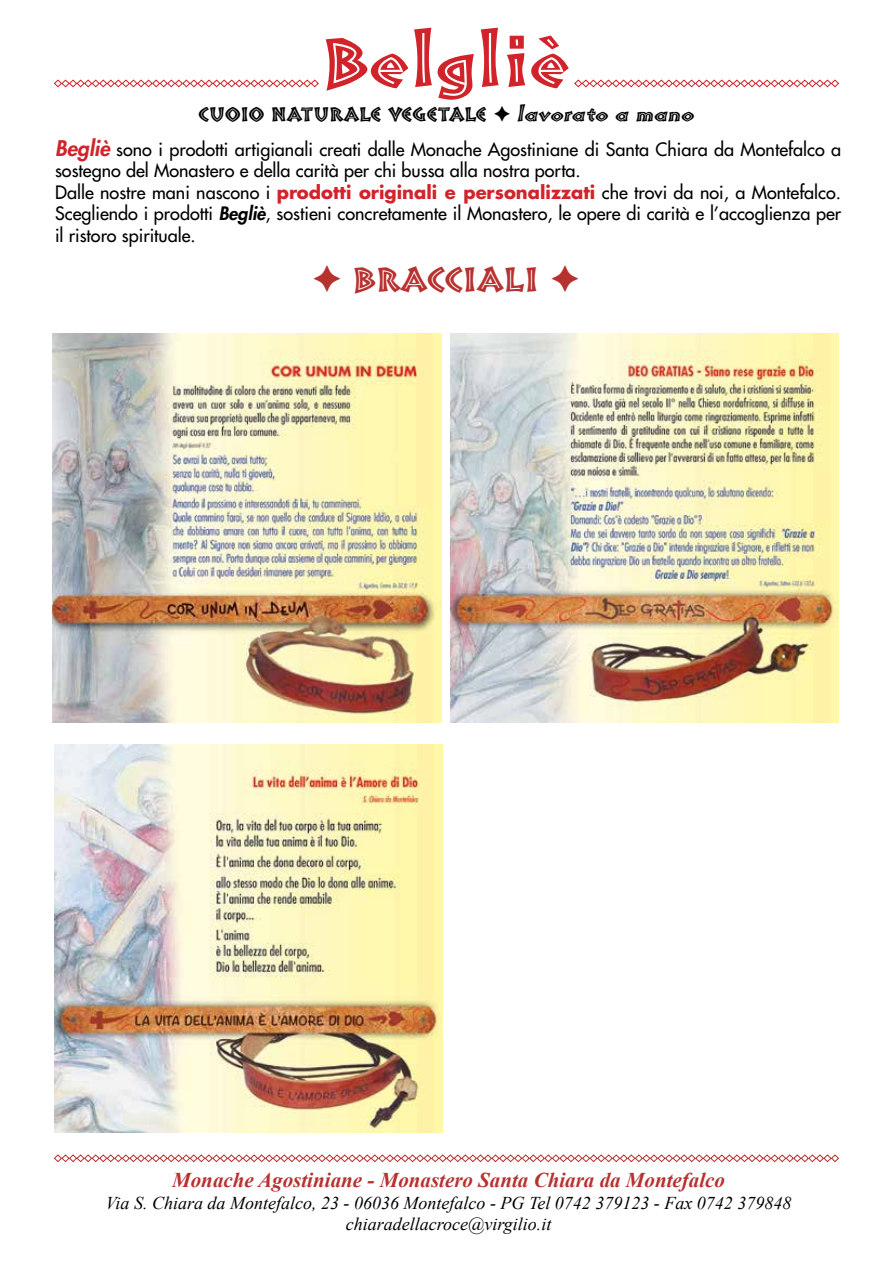
<style>
.page{position:relative;width:893px;height:1263px;background:#fff}
.page>*{position:absolute;margin:0;border:0;box-sizing:border-box;transform-origin:0 0}
.t1{font:72px "Pompeia Std Inline";color:#d2232a}
.t2{font:36px "Pompeia Std Inline";color:#b7312f}
.t3{font:italic 700 21px "Times New Roman";color:#b7312f}
.t4{font:21px "Pompeia Std Inline";color:#000}
.t5{font:500 18px/21.6px "Futura Std";color:#000}
.t6{font:italic 18px/21.6px "Times New Roman";color:#000;text-align:center}
.s1{font-style:italic}
.s2{font-weight:800;font-style:italic;font-size:21px;color:#d2232a}
.s3{font-weight:700;color:#d2232a}
.s4{font-weight:800;font-style:italic}
</style>
<div class="page">
<svg style="left:54px;top:79px;width:265px;height:9px"></svg>
<svg style="left:574px;top:79px;width:265px;height:9px"></svg>
<svg style="left:54px;top:1154px;width:785px;height:8px"></svg>
<img style="left:53px;top:334px;width:388px;height:388px">
<img style="left:450px;top:334px;width:389px;height:388px">
<img style="left:54px;top:744px;width:389px;height:389px">
<h1 class="t1" style="left:322px;top:19px;width:250px">Belgliè</h1>
<p class="t4" style="left:198px;top:102px;width:498px">CUOIO NATURALE VEGETALE ✦ <span class="s1">lavorato a mano</span></p>
<p class="t5" style="left:55px;top:138px;width:788px"><span class="s2">Begliè</span> sono i prodotti artigianali creati dalle Monache Agostiniane di Santa Chiara da Montefalco a sostegno del Monastero e della carità per chi bussa alla nostra porta.<br>Dalle nostre mani nascono i <span class="s3">prodotti originali e personalizzati</span> che trovi da noi, a Montefalco.<br>Scegliendo i prodotti <span class="s4">Begliè</span>, sostieni concretamente il Monastero, le opere di carità e l’accoglienza per il ristoro spirituale.</p>
<h2 class="t2" style="left:313px;top:258px;width:268px">✦ BRACCIALI ✦</h2>
<p class="t3" style="left:172px;top:1165px;width:554px">Monache Agostiniane - Monastero Santa Chiara da Montefalco</p>
<p class="t6" style="left:106px;top:1191px;width:687px">Via S. Chiara da Montefalco, 23 - 06036 Montefalco - PG Tel 0742 379123 - Fax 0742 379848 chiaradellacroce@virgilio.it</p>
</div>
